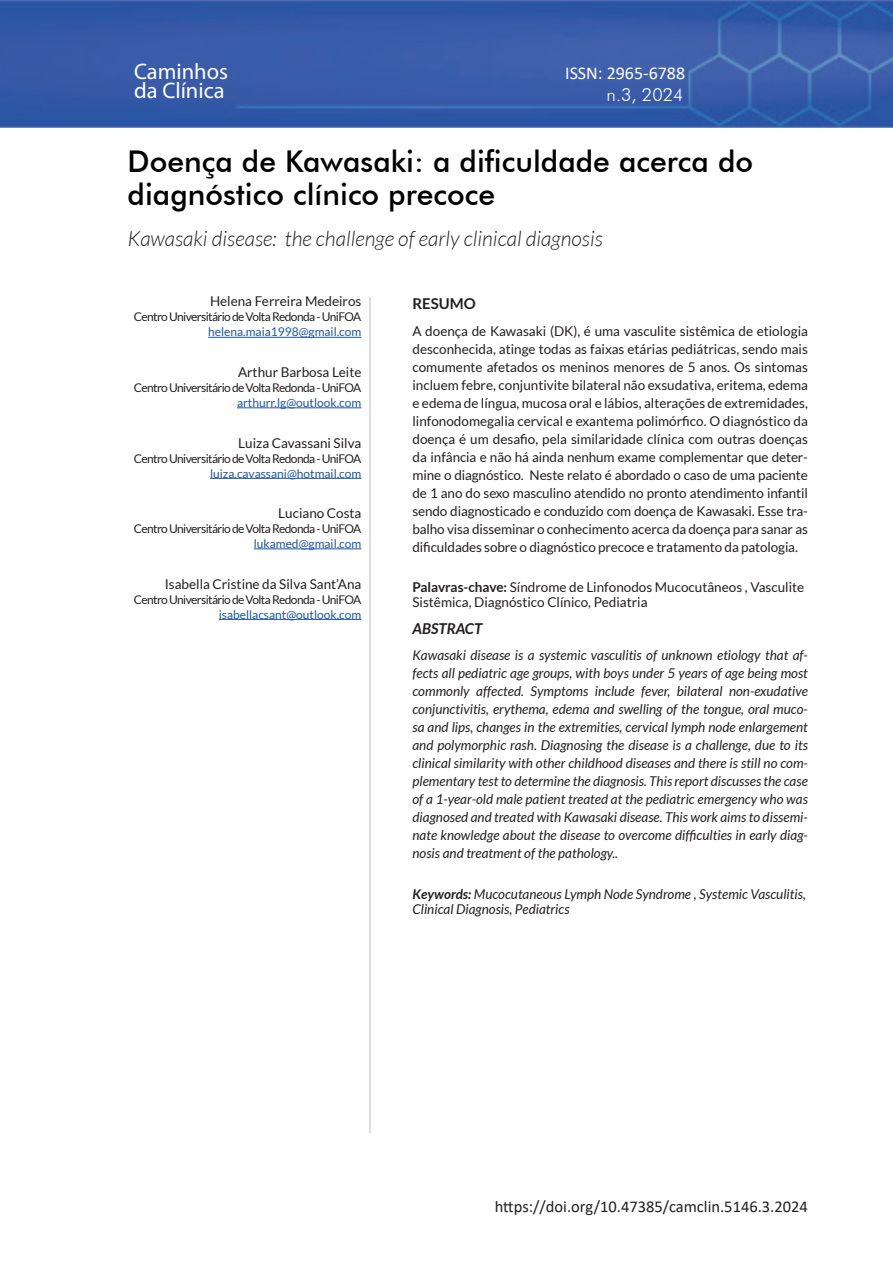
<style>
.page{position:relative;width:893px;height:1263px;background:#fff}
.page>*{position:absolute;margin:0;border:0;box-sizing:border-box;transform-origin:0 0}
.t1{font:500 30px/33px "Futura BT";color:#000001}
.t2{font:22.5px/19.5px "Myriad Pro";color:#fff}
.t3{font:italic 300 21px "Lato";color:#231f20}
.t4{font:18px "Calibri";color:#fff}
.t5{font:300 18px "Futura BT";color:#fff}
.t6{font:16.5px "Calibri";color:#231f20}
.t7{font:italic 700 15px "Lato";color:#231f20}
.t8{font:700 15px "Lato";color:#231f20}
.t9{font:13.5px/18px "Lato";color:#231f20;text-align:justify}
.t10{font:italic 13.5px/18px "Lato";color:#231f20;text-align:justify}
.t11{font:12px "Lato";letter-spacing:-.05em;color:#231f20}
.t12{font:12px "Lato";color:#1e56a6}
.s1{font-weight:700}
</style>
<div class="page">
<img style="left:0;top:0;width:893px;height:128px">
<hr style="left:369px;top:297px;width:2px;height:836px;background:#d1d2d4">
<hr style="left:208px;top:337px;width:153px;height:1px;background:#1e56a6">
<hr style="left:237px;top:407px;width:124px;height:1px;background:#1e56a6">
<hr style="left:210px;top:478px;width:151px;height:1px;background:#1e56a6">
<hr style="left:254px;top:548px;width:107px;height:1px;background:#1e56a6">
<hr style="left:219px;top:619px;width:142px;height:1px;background:#1e56a6">
<h2 class="t2" style="left:134px;top:61px;width:96px">Caminhos da Clínica</h2>
<h3 class="t4" style="left:565px;top:61px;width:122px">ISSN: 2965-6788</h3>
<h3 class="t5" style="left:607px;top:84px;width:78px">n.3, 2024</h3>
<h1 class="t1" style="left:128px;top:144px;width:627px">Doença de Kawasaki: a dificuldade acerca do diagnóstico clínico precoce</h1>
<h3 class="t3" style="left:128px;top:228px;width:477px">Kawasaki disease: the challenge of early clinical diagnosis</h3>
<p class="t9" style="left:210px;top:292px;width:153px">Helena Ferreira Medeiros</p>
<p class="t11" style="left:134px;top:310px;width:229px">Centro Universitário de Volta Redonda - UniFOA</p>
<p class="t12" style="left:208px;top:325px;width:155px">helena.maia1998@gmail.com</p>
<p class="t9" style="left:238px;top:363px;width:125px">Arthur Barbosa Leite</p>
<p class="t11" style="left:134px;top:381px;width:229px">Centro Universitário de Volta Redonda - UniFOA</p>
<p class="t12" style="left:237px;top:396px;width:126px">arthurr.lg@outlook.com</p>
<p class="t9" style="left:238px;top:433px;width:125px">Luiza Cavassani Silva</p>
<p class="t11" style="left:134px;top:451px;width:229px">Centro Universitário de Volta Redonda - UniFOA</p>
<p class="t12" style="left:210px;top:466px;width:153px">luiza.cavassani@hotmail.com</p>
<p class="t9" style="left:278px;top:504px;width:85px">Luciano Costa</p>
<p class="t11" style="left:134px;top:522px;width:229px">Centro Universitário de Volta Redonda - UniFOA</p>
<p class="t12" style="left:254px;top:537px;width:109px">lukamed@gmail.com</p>
<p class="t9" style="left:165px;top:574px;width:198px">Isabella Cristine da Silva Sant’Ana</p>
<p class="t11" style="left:134px;top:592px;width:229px">Centro Universitário de Volta Redonda - UniFOA</p>
<p class="t12" style="left:219px;top:607px;width:144px">isabellacsant@outlook.com</p>
<p class="t8" style="left:412px;top:295px;width:65px">RESUMO</p>
<p class="t9" style="left:412px;top:322px;width:397px">A doença de Kawasaki (DK), é uma vasculite sistêmica de etiologia desconhecida, atinge todas as faixas etárias pediátricas, sendo mais comumente afetados os meninos menores de 5 anos. Os sintomas incluem febre, conjuntivite bilateral não exsudativa, eritema, edema e edema de língua, mucosa oral e lábios, alterações de extremidades, linfonodomegalia cervical e exantema polimórfico. O diagnóstico da doença é um desafio, pela similaridade clínica com outras doenças da infância e não há ainda nenhum exame complementar que deter&shy;mine o diagnóstico. Neste relato é abordado o caso de uma paciente de 1 ano do sexo masculino atendido no pronto atendimento infantil sendo diagnosticado e conduzido com doença de Kawasaki. Esse tra&shy;balho visa disseminar o conhecimento acerca da doença para sanar as dificuldades sobre o diagnóstico precoce e tratamento da patologia.</p>
<p class="t9" style="left:412px;top:580px;width:393px;line-height:15px"><span class="s1">Palavras-chave:</span> Síndrome de Linfonodos Mucocutâneos , Vasculite<br>Sistêmica, Diagnóstico Clínico, Pediatria</p>
<p class="t7" style="left:412px;top:620px;width:71px">ABSTRACT</p>
<p class="t10" style="left:412px;top:647px;width:397px">Kawasaki disease is a systemic vasculitis of unknown etiology that af&shy;fects all pediatric age groups, with boys under 5 years of age being most commonly affected. Symptoms include fever, bilateral non-exudative conjunctivitis, erythema, edema and swelling of the tongue, oral muco&shy;sa and lips, changes in the extremities, cervical lymph node enlargement and polymorphic rash. Diagnosing the disease is a challenge, due to its clinical similarity with other childhood diseases and there is still no com&shy;plementary test to determine the diagnosis. This report discusses the case of a 1-year-old male patient treated at the pediatric emergency who was diagnosed and treated with Kawasaki disease. This work aims to dissemi&shy;nate knowledge about the disease to overcome difficulties in early diag&shy;nosis and treatment of the pathology..</p>
<p class="t10" style="left:412px;top:887px;width:395px;line-height:15px"><span class="s1">Keywords:</span> Mucocutaneous Lymph Node Syndrome , Systemic Vasculitis,<br>Clinical Diagnosis, Pediatrics</p>
<p class="t6" style="left:495px;top:1195px;width:315px">https://doi.org/10.47385/camclin.5146.3.2024</p>
</div>
